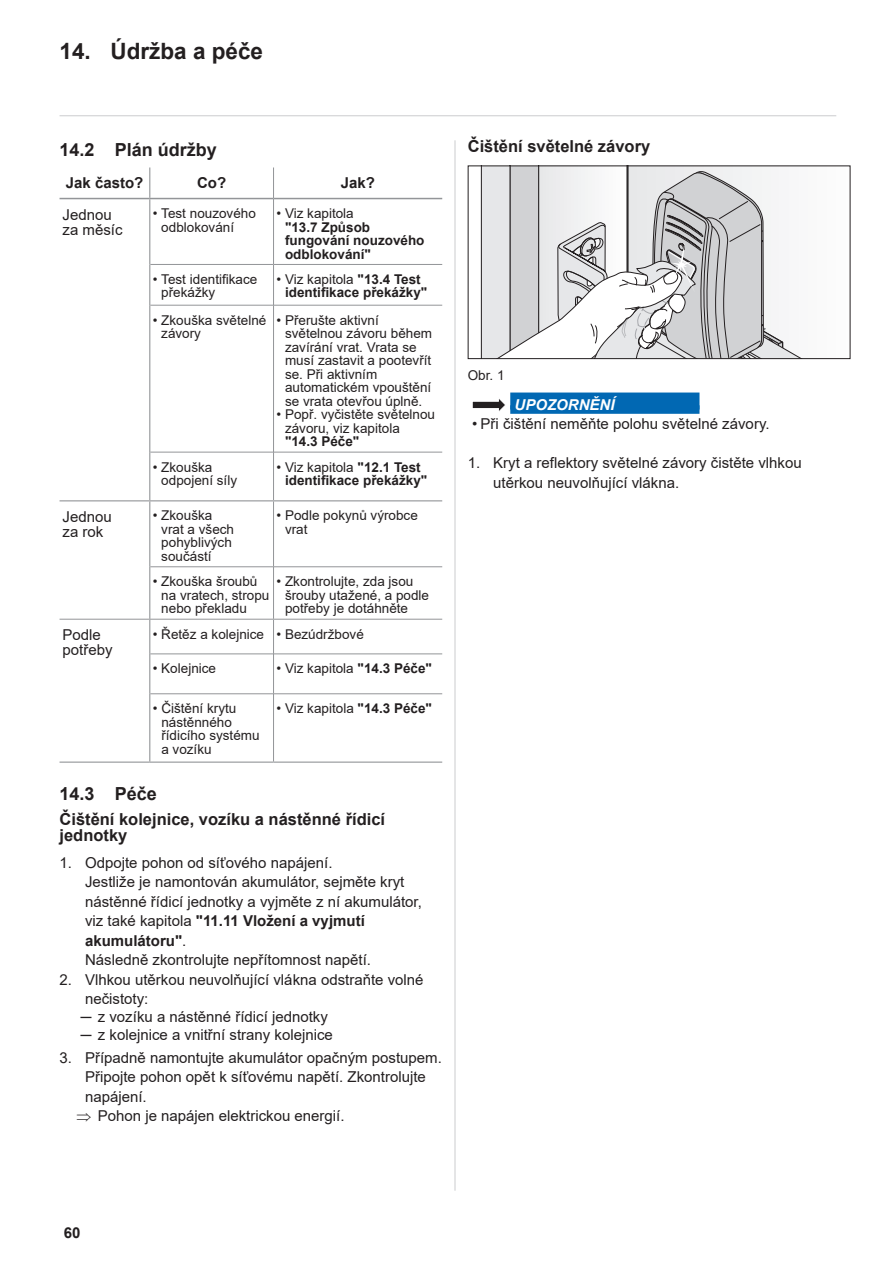
<style>
.page{position:relative;width:893px;height:1263px;background:#fff}
.page>*{position:absolute;margin:0;border:0;box-sizing:border-box;transform-origin:0 0}
.t1{font:700 22.5px "Arial";color:#231f20}
.t2{font:700 18px "Arial";color:#231f20}
.t3{font:700 16.5px/16.5px "Arial";color:#231f20}
.t4{font:15px/19.5px "Arial";color:#231f20}
.t5{font:700 15px "Arial";color:#231f20}
.t6{font:italic 700 15px "Arial";color:#fff}
.t7{font:13.5px/13.5px "Arial";color:#231f20}
.t8{font:700 13.5px/13.5px "Arial";color:#231f20}
.s1{font-weight:400}
.s2{font-weight:700}
</style>
<div class="page">
<hr style="left:60px;top:115px;width:776px;height:1px;background:#d1d2d4">
<hr style="left:454px;top:140px;width:2px;height:1051px;background:#d1d2d4">
<hr style="left:60px;top:761px;width:90px;height:2px;background:#939598">
<hr style="left:149px;top:199px;width:1px;height:65px;background:#939598">
<hr style="left:149px;top:264px;width:1px;height:41px;background:#939598">
<hr style="left:149px;top:305px;width:1px;height:147px;background:#939598">
<hr style="left:149px;top:452px;width:1px;height:48px;background:#939598">
<hr style="left:149px;top:501px;width:1px;height:66px;background:#939598">
<hr style="left:149px;top:567px;width:1px;height:52px;background:#939598">
<hr style="left:149px;top:619px;width:1px;height:35px;background:#939598">
<hr style="left:149px;top:654px;width:1px;height:40px;background:#939598">
<hr style="left:149px;top:694px;width:1px;height:67px;background:#939598">
<hr style="left:149px;top:167px;width:1px;height:31px;background:#939598">
<hr style="left:60px;top:198px;width:90px;height:1px;background:#939598">
<hr style="left:150px;top:198px;width:123px;height:1px;background:#939598">
<hr style="left:274px;top:198px;width:168px;height:1px;background:#939598">
<hr style="left:60px;top:619px;width:90px;height:1px;background:#939598">
<hr style="left:150px;top:619px;width:124px;height:1px;background:#939598">
<hr style="left:274px;top:619px;width:168px;height:1px;background:#939598">
<hr style="left:150px;top:654px;width:123px;height:1px;background:#939598">
<hr style="left:274px;top:654px;width:168px;height:1px;background:#939598">
<hr style="left:150px;top:693px;width:123px;height:1px;background:#939598">
<hr style="left:274px;top:693px;width:168px;height:1px;background:#939598">
<hr style="left:150px;top:566px;width:123px;height:1px;background:#939598">
<hr style="left:274px;top:566px;width:168px;height:1px;background:#939598">
<hr style="left:150px;top:264px;width:123px;height:1px;background:#939598">
<hr style="left:274px;top:264px;width:168px;height:1px;background:#939598">
<hr style="left:150px;top:305px;width:123px;height:1px;background:#939598">
<hr style="left:274px;top:305px;width:168px;height:1px;background:#939598">
<hr style="left:150px;top:452px;width:123px;height:1px;background:#939598">
<hr style="left:274px;top:452px;width:168px;height:1px;background:#939598">
<hr style="left:273px;top:199px;width:1px;height:65px;background:#939598">
<hr style="left:273px;top:264px;width:1px;height:41px;background:#939598">
<hr style="left:273px;top:305px;width:1px;height:147px;background:#939598">
<hr style="left:273px;top:452px;width:1px;height:48px;background:#939598">
<hr style="left:273px;top:501px;width:1px;height:66px;background:#939598">
<hr style="left:273px;top:567px;width:1px;height:52px;background:#939598">
<hr style="left:273px;top:619px;width:1px;height:35px;background:#939598">
<hr style="left:273px;top:654px;width:1px;height:40px;background:#939598">
<hr style="left:273px;top:694px;width:1px;height:67px;background:#939598">
<hr style="left:273px;top:167px;width:1px;height:32px;background:#939598">
<hr style="left:150px;top:761px;width:124px;height:2px;background:#939598">
<hr style="left:274px;top:761px;width:168px;height:2px;background:#939598">
<hr style="left:60px;top:500px;width:90px;height:1px;background:#939598">
<hr style="left:150px;top:500px;width:124px;height:1px;background:#939598">
<hr style="left:274px;top:500px;width:168px;height:1px;background:#939598">
<svg style="left:481px;top:167px;width:319px;height:190px"></svg>
<div style="left:468px;top:165px;width:382px;height:194px;border:1px solid #231f20"></div>
<svg style="left:472px;top:392px;width:228px;height:22px"></svg>
<h1 class="t1" style="left:60px;top:35px;width:205px">14. Údržba a péče</h1>
<p class="t2" style="left:60px;top:137px;width:159px">14.2 Plán údržby</p>
<p class="t5" style="left:66px;top:173px;width:79px">Jak často?</p>
<p class="t5" style="left:197px;top:173px;width:31px">Co?</p>
<p class="t5" style="left:341px;top:173px;width:36px">Jak?</p>
<p class="t4" style="left:63px;top:207px;width:62px;line-height:15px">Jednou za měsíc</p>
<p class="t7" style="left:161px;top:206px;width:96px;text-indent:-9px">• Test nouzového odblokování</p>
<p class="t7" style="left:277px;top:206px;width:79px">• Viz kapitola</p>
<p class="t8" style="left:285px;top:220px;width:141px">"13.7 Způsob fungování nouzového odblokování"</p>
<p class="t7" style="left:161px;top:272px;width:98px;text-indent:-9px">• Test identifikace překážky</p>
<p class="t8" style="left:285px;top:273px;width:144px;text-indent:-9px"><span class="s1">• Viz kapitola</span> "13.4 Test identifikace překážky"</p>
<p class="t7" style="left:161px;top:313px;width:107px;text-indent:-9px">• Zkouška světelné závory</p>
<p class="t7" style="left:285px;top:313px;width:149px;text-indent:-9px">• Přerušte aktivní světelnou závoru během zavírání vrat. Vrata se musí zastavit a pootevřít se. Při aktivním automatickém vpouštění se vrata otevřou úplně.</p>
<p class="t7" style="left:285px;top:408px;width:152px;text-indent:-9px">• Popř. vyčistěte světelnou závoru, viz kapitola</p>
<p class="t8" style="left:285px;top:435px;width:76px">"14.3 Péče"</p>
<p class="t7" style="left:161px;top:460px;width:77px;text-indent:-9px">• Zkouška odpojení síly</p>
<p class="t8" style="left:285px;top:460px;width:144px;text-indent:-9px"><span class="s1">• Viz kapitola</span> "12.1 Test identifikace překážky"</p>
<p class="t4" style="left:63px;top:509px;width:51px;line-height:15px">Jednou za rok</p>
<p class="t7" style="left:161px;top:509px;width:74px;text-indent:-9px">• Zkouška vrat a všech pohyblivých součástí</p>
<p class="t7" style="left:285px;top:509px;width:134px;text-indent:-9px">• Podle pokynů výrobce vrat</p>
<p class="t7" style="left:161px;top:575px;width:110px;text-indent:-9px">• Zkouška šroubů na vratech, stropu nebo překladu</p>
<p class="t7" style="left:285px;top:575px;width:146px;text-indent:-9px">• Zkontrolujte, zda jsou šrouby utažené, a podle potřeby je dotáhněte</p>
<p class="t4" style="left:63px;top:627px;width:52px;line-height:15px">Podle potřeby</p>
<p class="t7" style="left:153px;top:627px;width:213px">• Řetěz a kolejnice • Bezúdržbové</p>
<p class="t7" style="left:153px;top:662px;width:65px">• Kolejnice</p>
<p class="t7" style="left:277px;top:662px;width:157px">• Viz kapitola <span class="s2">"14.3 Péče"</span></p>
<p class="t7" style="left:161px;top:702px;width:100px;text-indent:-9px">• Čištění krytu nástěnného řídicího systému a vozíku</p>
<p class="t7" style="left:277px;top:702px;width:157px">• Viz kapitola <span class="s2">"14.3 Péče"</span></p>
<p class="t2" style="left:60px;top:780px;width:99px">14.3 Péče</p>
<p class="t3" style="left:60px;top:811px;width:327px">Čištění kolejnice, vozíku a nástěnné řídicí jednotky</p>
<p class="t4" style="left:85px;top:853px;width:338px;text-indent:-26px">1. Odpojte pohon od síťového napájení.<br>Jestliže je namontován akumulátor, sejměte kryt nástěnné řídicí jednotky a vyjměte z ní akumulátor, viz také kapitola <span class="s2">"11.11 Vložení a vyjmutí akumulátoru"</span>.<br>Následně zkontrolujte nepřítomnost napětí.</p>
<p class="t4" style="left:85px;top:970px;width:340px;text-indent:-26px">2. Vlhkou utěrkou neuvolňující vlákna odstraňte volné nečistoty:</p>
<p class="t4" style="left:81px;top:1008px;width:254px;line-height:17.9px">─ z vozíku a nástěnné řídicí jednotky ─ z kolejnice a vnitřní strany kolejnice</p>
<p class="t4" style="left:60px;top:1048px;width:384px">3. Případně namontujte akumulátor opačným postupem.</p>
<p class="t4" style="left:85px;top:1067px;width:342px">Připojte pohon opět k síťovému napětí. Zkontrolujte</p>
<p class="t4" style="left:85px;top:1087px;width:63px">napájení.</p>
<p class="t4" style="left:77px;top:1106px;width:270px">⇒ Pohon je napájen elektrickou energií.</p>
<p class="t3" style="left:468px;top:138px;width:184px">Čištění světelné závory</p>
<p class="t7" style="left:468px;top:369px;width:38px">Obr. 1</p>
<p class="t6" style="left:514px;top:394px;width:102px">UPOZORNĚNÍ</p>
<p class="t4" style="left:472px;top:414px;width:299px">• Při čištění neměňte polohu světelné závory.</p>
<p class="t4" style="left:493px;top:453px;width:310px;text-indent:-26px">1. Kryt a reflektory světelné závory čistěte vlhkou utěrkou neuvolňující vlákna.</p>
<p class="t5" style="left:64px;top:1222px;width:18px">60</p>
</div>
